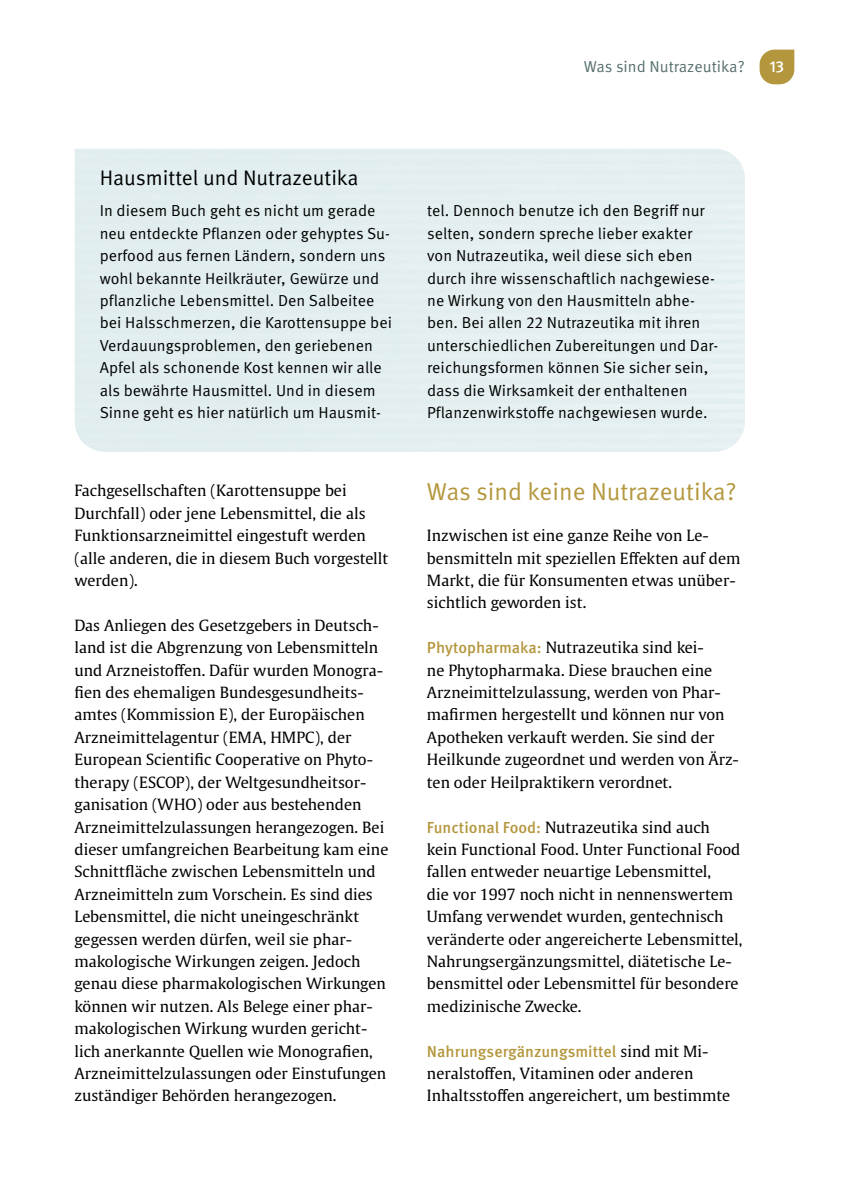
<style>
.page{position:relative;width:844px;height:1191px;background:#fff}
.page>*{position:absolute;margin:0;border:0;box-sizing:border-box;transform-origin:0 0}
.Ü2__T_Überschrift_2{font:24.5px "Meta Pro Norm";color:#b4973d}
.H_Ü1__T_header1__box{font:21px "Meta Pro Norm";color:#000}
.Grundschrift__T_para{font:15.92px/22.4px "Meta Pro Norm";letter-spacing:.005em;color:#000}
.Grundschrift__T_para-2{font:500 15.92px "Meta Pro";letter-spacing:.005em;color:#b4973d}
.t1{font:15.92px "Meta Pro Norm";color:#576e70}
.t2{font:500 15.92px "Meta Pro";color:#fff}
.Grundschrift__T_para-3{font:15.4px/22.4px "Thieme Gulliver 2011";letter-spacing:.005em;color:#000}
.s1{font-family:"Meta Pro";font-weight:500;font-size:15.92px;color:#b4973d}
.s2{font-family:"Thieme Gulliver 2011";font-weight:400;font-size:15.4px;color:#000}
</style>
<div class="page">
<svg style="left:759px;top:50px;width:35px;height:34px"></svg>
<p class="t1" style="left:583px;top:55px;width:162px">Was sind Nutrazeutika?</p>
<p class="t2" style="left:769px;top:55px;width:16px">13</p>
<p class="H_Ü1__T_header1__box" style="left:100px;top:162px;width:260px">Hausmittel und Nutrazeutika</p>
<p class="Grundschrift__T_para" style="left:100px;top:198px;width:294px">In diesem Buch geht es nicht um gerade neu entdeckte Pflanzen oder gehyptes Su&shy;perfood aus fernen Ländern, sondern uns wohl bekannte Heilkräuter, Gewürze und pflanzliche Lebensmittel. Den Salbeitee bei Halsschmerzen, die Karottensuppe bei Verdauungsproblemen, den geriebenen Apfel als schonende Kost kennen wir alle als bewährte Hausmittel. Und in diesem Sinne geht es hier natürlich um Hausmit-</p>
<p class="Grundschrift__T_para" style="left:427px;top:198px;width:292px">tel. Dennoch benutze ich den Begriff nur selten, sondern spreche lieber exakter von Nutrazeutika, weil diese sich eben durch ihre wissenschaftlich nachgewiese&shy;ne Wirkung von den Hausmitteln abhe&shy;ben. Bei allen 22 Nutrazeutika mit ihren unterschiedlichen Zubereitungen und Dar&shy;reichungsformen können Sie sicher sein, dass die Wirksamkeit der enthaltenen Pflanzenwirkstoffe nachgewiesen wurde.</p>
<p class="Grundschrift__T_para-3" style="left:74px;top:479px;width:315px">Fachgesellschaften (Karottensuppe bei Durchfall) oder jene Lebensmittel, die als Funktionsarzneimittel eingestuft werden (alle anderen, die in diesem Buch vorgestellt werden).</p>
<p class="Grundschrift__T_para-3" style="left:74px;top:613px;width:315px">Das Anliegen des Gesetzgebers in Deutsch&shy;land ist die Abgrenzung von Lebensmitteln und Arzneistoffen. Dafür wurden Monogra&shy;fien des ehemaligen Bundesgesundheits&shy;amtes (Kommission E), der Europäischen Arzneimittelagentur (EMA, HMPC), der European Scientific Cooperative on Phyto&shy;therapy (ESCOP), der Weltgesundheitsor&shy;ganisation (WHO) oder aus bestehenden Arzneimittelzulassungen herangezogen. Bei dieser umfangreichen Bearbeitung kam eine Schnittfläche zwischen Lebensmitteln und Arzneimitteln zum Vorschein. Es sind dies Lebensmittel, die nicht uneingeschränkt gegessen werden dürfen, weil sie phar&shy;makologische Wirkungen zeigen. Jedoch genau diese pharmakologischen Wirkungen können wir nutzen. Als Belege einer phar&shy;makologischen Wirkung wurden gericht&shy;lich anerkannte Quellen wie Monografien, Arzneimittelzulassungen oder Einstufungen zuständiger Behörden herangezogen.</p>
<p class="Ü2__T_Überschrift_2" style="left:427px;top:473px;width:311px">Was sind keine Nutrazeutika?</p>
<p class="Grundschrift__T_para-3" style="left:427px;top:523px;width:315px">Inzwischen ist eine ganze Reihe von Le&shy;bensmitteln mit speziellen Effekten auf dem Markt, die für Konsumenten etwas unüber&shy;sichtlich geworden ist.</p>
<p class="Grundschrift__T_para-3" style="left:427px;top:635px;width:313px"><span class="s1">Phytopharmaka:</span> Nutrazeutika sind kei-<br>ne Phytopharmaka. Diese brauchen eine Arzneimittelzulassung, werden von Phar&shy;mafirmen hergestellt und können nur von Apotheken verkauft werden. Sie sind der Heilkunde zugeordnet und werden von Ärz&shy;ten oder Heilpraktikern verordnet.</p>
<p class="Grundschrift__T_para-3" style="left:427px;top:815px;width:317px"><span class="s1">Functional Food:</span> Nutrazeutika sind auch kein Functional Food. Unter Functional Food fallen entweder neuartige Lebensmittel,<br>die vor 1997 noch nicht in nennenswertem Umfang verwendet wurden, gentechnisch veränderte oder angereicherte Lebensmittel, Nahrungsergänzungsmittel, diätetische Le&shy;bensmittel oder Lebensmittel für besondere medizinische Zwecke.</p>
<p class="Grundschrift__T_para-2" style="left:427px;top:1038px;width:283px">Nahrungsergänzungsmittel <span class="s2">sind mit Mi-</span></p>
<p class="Grundschrift__T_para-3" style="left:427px;top:1061px;width:305px">neralstoffen, Vitaminen oder anderen<br>Inhaltsstoffen angereichert, um bestimmte</p>
</div>
